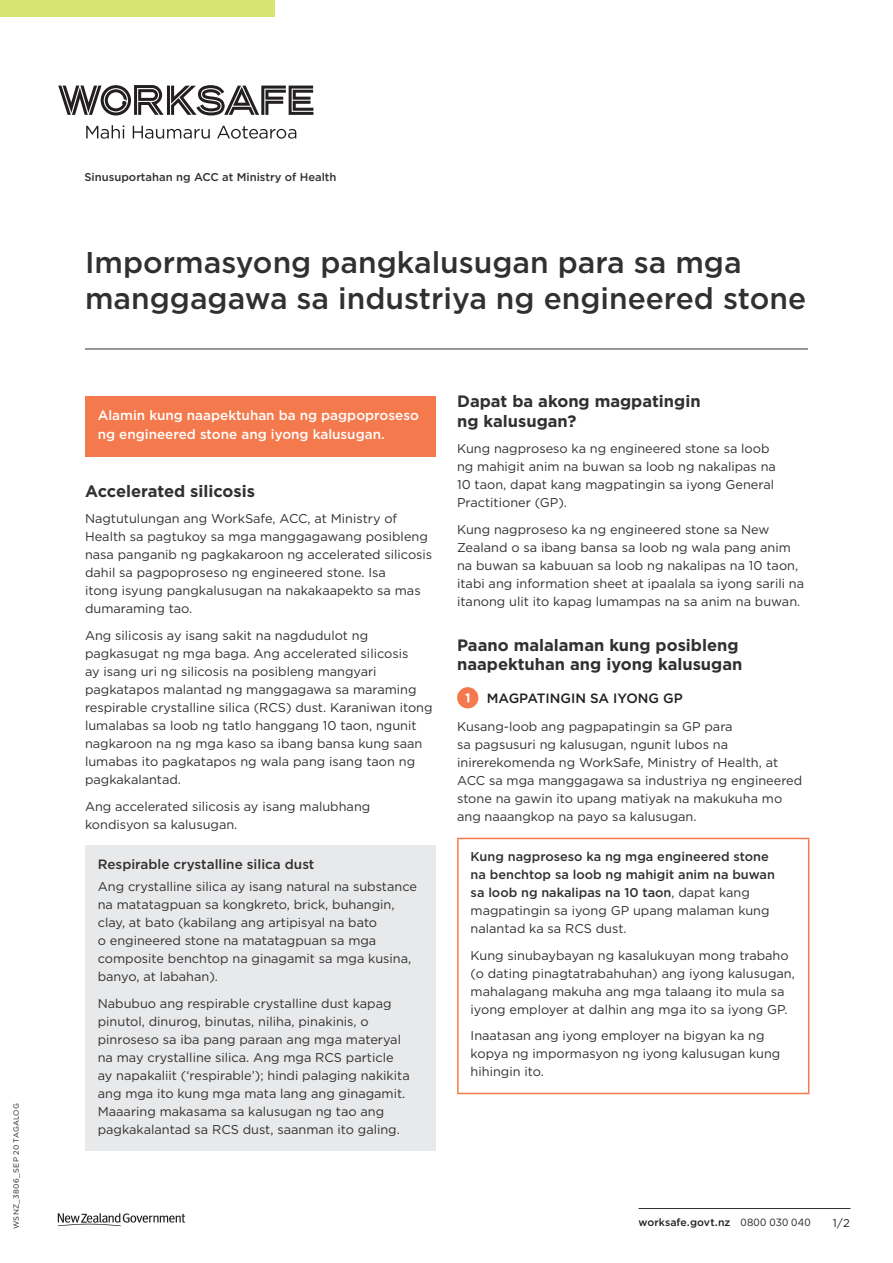
<style>
.page{position:relative;width:893px;height:1263px;background:#fff}
.page>*{position:absolute;margin:0;border:0;box-sizing:border-box;transform-origin:0 0}
.t1{font:500 30px/36px "Gotham";color:#312f30}
._1_Head{font:700 16.5px/19.5px "Gotham";color:#312f30}
.Intro{font:500 13.5px/19.5px "Gotham";color:#fff}
._2_Head{font:500 13.5px "Gotham";color:#312f30}
._4_Head{font:500 13.5px "Gotham";color:#231f20}
.Body_Copy{font:12.75px/18px "Gotham";color:#312f30}
.Body_Copy-2{font:500 12.75px/18px "Gotham";color:#312f30}
.t2{font:500 11.25px "Gotham";color:#312f30}
.t3{font:11.25px "Gotham";color:#231f20}
.t4{font:500 10.5px "Gotham";letter-spacing:.005em;color:#231f20}
.key_number{font:7.5px "Gotham";letter-spacing:.025em;color:#231f20}
.s1{font-weight:400}
</style>
<div class="page">
<svg style="left:58px;top:1213px;width:127px;height:13px"></svg>
<hr style="left:639px;top:1208px;width:211px;height:1px;background:#312f30">
<div style="left:0;top:0;width:274px;height:17px;background:#d8e371"></div>
<svg style="left:86px;top:125px;width:210px;height:14px"></svg>
<svg style="left:58px;top:85px;width:255px;height:30px"></svg>
<hr style="left:85px;top:349px;width:723px;height:1px;background:#312f30">
<div style="left:85px;top:396px;width:351px;height:60px;background:#f4794c"></div>
<div style="left:85px;top:845px;width:351px;height:306px;background:#e8e9ea"></div>
<div style="left:458px;top:688px;width:20px;height:20px;background:#f4794c;border-radius:50%"></div>
<div style="left:457px;top:687px;width:21px;height:21px;border:2px solid #f4794c;border-radius:50%"></div>
<svg style="left:465px;top:693px;width:4px;height:9px"></svg>
<hr style="left:457px;top:838px;width:352px;height:1px;background:#f4794c">
<hr style="left:457px;top:839px;width:2px;height:254px;background:#f4794c">
<hr style="left:808px;top:839px;width:1px;height:254px;background:#f4794c">
<hr style="left:457px;top:1093px;width:352px;height:1px;background:#f4794c">
<p class="key_number" style="left:11px;top:1229px;width:127px;rotate:-90deg">WSNZ_3806_Sep 20 TAGALOG</p>
<p class="t2" style="left:84px;top:170px;width:254px">Sinusuportahan ng ACC at Ministry of Health</p>
<p class="t1" style="left:85px;top:244px;width:723px">Impormasyong pangkalusugan para sa mga manggagawa sa industriya ng engineered stone</p>
<p class="Intro" style="left:98px;top:405px;width:323px">Alamin kung naapektuhan ba ng pagpoproseso ng engineered stone ang iyong kalusugan.</p>
<p class="_1_Head" style="left:85px;top:481px;width:172px">Accelerated silicosis</p>
<p class="Body_Copy" style="left:85px;top:510px;width:349px">Nagtutulungan ang WorkSafe, ACC, at Ministry of Health sa pagtukoy sa mga manggagawang posibleng nasa panganib ng pagkakaroon ng accelerated silicosis dahil sa pagpoproseso ng engineered stone. Isa<br>itong isyung pangkalusugan na nakakaapekto sa mas dumaraming tao.</p>
<p class="Body_Copy" style="left:85px;top:626px;width:349px">Ang silicosis ay isang sakit na nagdudulot ng pagkasugat ng mga baga. Ang accelerated silicosis<br>ay isang uri ng silicosis na posibleng mangyari pagkatapos malantad ng manggagawa sa maraming respirable crystalline silica (RCS) dust. Karaniwan itong lumalabas sa loob ng tatlo hanggang 10 taon, ngunit nagkaroon na ng mga kaso sa ibang bansa kung saan lumabas ito pagkatapos ng wala pang isang taon ng pagkakalantad.</p>
<p class="Body_Copy" style="left:85px;top:797px;width:287px">Ang accelerated silicosis ay isang malubhang kondisyon sa kalusugan.</p>
<p class="_2_Head" style="left:98px;top:855px;width:218px">Respirable crystalline silica dust</p>
<p class="Body_Copy" style="left:98px;top:877px;width:321px">Ang crystalline silica ay isang natural na substance na matatagpuan sa kongkreto, brick, buhangin, clay, at bato (kabilang ang artipisyal na bato<br>o engineered stone na matatagpuan sa mga composite benchtop na ginagamit sa mga kusina, banyo, at labahan).</p>
<p class="Body_Copy" style="left:98px;top:994px;width:313px">Nabubuo ang respirable crystalline dust kapag pinutol, dinurog, binutas, niliha, pinakinis, o pinroseso sa iba pang paraan ang mga materyal na may crystalline silica. Ang mga RCS particle ay napakaliit (‘respirable’); hindi palaging nakikita ang mga ito kung mga mata lang ang ginagamit.<br>Maaaring makasama sa kalusugan ng tao ang pagkakalantad sa RCS dust, saanman ito galing.</p>
<p class="_1_Head" style="left:457px;top:391px;width:245px">Dapat ba akong magpatingin ng kalusugan?</p>
<p class="Body_Copy" style="left:457px;top:439px;width:320px">Kung nagproseso ka ng engineered stone sa loob ng mahigit anim na buwan sa loob ng nakalipas na 10 taon, dapat kang magpatingin sa iyong General Practitioner (GP).</p>
<p class="Body_Copy" style="left:457px;top:520px;width:348px">Kung nagproseso ka ng engineered stone sa New Zealand o sa ibang bansa sa loob ng wala pang anim na buwan sa kabuuan sa loob ng nakalipas na 10 taon, itabi ang information sheet at ipaalala sa iyong sarili na itanong ulit ito kapag lumampas na sa anim na buwan.</p>
<p class="_1_Head" style="left:457px;top:635px;width:287px">Paano malalaman kung posibleng naapektuhan ang iyong kalusugan</p>
<p class="_4_Head" style="left:487px;top:690px;width:197px">MAGPATINGIN SA IYONG GP</p>
<p class="Body_Copy" style="left:457px;top:717px;width:347px">Kusang-loob ang pagpapatingin sa GP para<br>sa pagsusuri ng kalusugan, ngunit lubos na inirerekomenda ng WorkSafe, Ministry of Health, at ACC sa mga manggagawa sa industriya ng engineered stone na gawin ito upang matiyak na makukuha mo ang naaangkop na payo sa kalusugan.</p>
<p class="Body_Copy-2" style="left:471px;top:848px;width:306px">Kung nagproseso ka ng mga engineered stone na benchtop sa loob ng mahigit anim na buwan sa loob ng nakalipas na 10 taon<span class="s1">, dapat kang magpatingin sa iyong GP upang malaman kung nalantad ka sa RCS dust.</span></p>
<p class="Body_Copy" style="left:471px;top:946px;width:326px">Kung sinubaybayan ng kasalukuyan mong trabaho (o dating pinagtatrabahuhan) ang iyong kalusugan, mahalagang makuha ang mga talaang ito mula sa iyong employer at dalhin ang mga ito sa iyong GP.</p>
<p class="Body_Copy" style="left:471px;top:1027px;width:311px">Inaatasan ang iyong employer na bigyan ka ng kopya ng impormasyon ng iyong kalusugan kung hihingin ito.</p>
<p class="t4" style="left:639px;top:1215px;width:174px">worksafe.govt.nz <span class="s1">0800 030 040</span></p>
<p class="t3" style="left:833px;top:1215px;width:18px">1/2</p>
</div>
